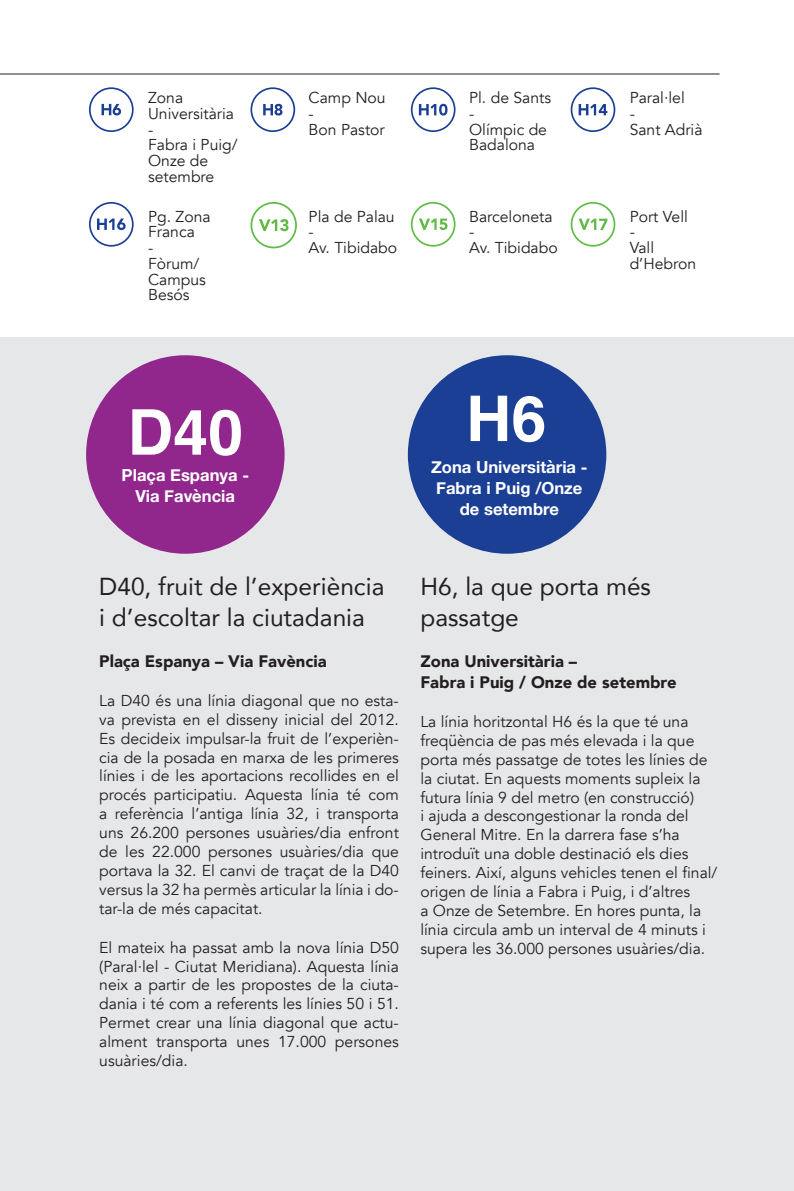
<style>
.page{position:relative;width:794px;height:1191px;background:#fff}
.page>*{position:absolute;margin:0;border:0;box-sizing:border-box;transform-origin:0 0}
.t1{font:700 63px "Helvetica";color:#fff}
.t2{font:24.5px/31.5px "Avenir";color:#231f20}
.t3{font:700 16.62px/21px "Helvetica Neue";color:#fff;text-align:center}
.t4{font:900 16.62px/21px "Avenir";color:#231f20}
.t5{font:15.75px/18.9px "Avenir";color:#231f20}
</style>
<div class="page">
<svg style="left:89px;top:87px;width:45px;height:45px"></svg>
<svg style="left:250px;top:87px;width:45px;height:45px"></svg>
<svg style="left:411px;top:87px;width:44px;height:45px"></svg>
<svg style="left:570px;top:87px;width:45px;height:45px"></svg>
<svg style="left:89px;top:202px;width:45px;height:45px"></svg>
<div style="left:0;top:337px;width:794px;height:854px;background:#e6e7e9"></div>
<svg style="left:250px;top:202px;width:47px;height:46px"></svg>
<svg style="left:411px;top:202px;width:44px;height:45px"></svg>
<svg style="left:570px;top:202px;width:45px;height:45px"></svg>
<div style="left:86px;top:355px;width:199px;height:199px;background:#91268d;border-radius:50%"></div>
<div style="left:408px;top:355px;width:198px;height:199px;background:#1b3f94;border-radius:50%"></div>
<hr style="left:0;top:74px;width:719px;height:1px;background:#231f20">
<p class="t5" style="left:148px;top:90px;width:91px;line-height:15.8px">Zona<br>Universitària -<br>Fabra i Puig/<br>Onze de setembre</p>
<p class="t5" style="left:309px;top:90px;width:79px;line-height:15.8px">Camp Nou -<br>Bon Pastor</p>
<p class="t5" style="left:469px;top:90px;width:83px;line-height:15.8px">Pl. de Sants -<br>Olímpic de<br>Badalona</p>
<p class="t5" style="left:629px;top:90px;width:74px;line-height:15.8px">Paral·lel<br>-<br>Sant Adrià</p>
<p class="t5" style="left:148px;top:209px;width:64px;line-height:15.8px">Pg. Zona<br>Franca<br>-<br>Fòrum/<br>Campus<br>Besós</p>
<p class="t5" style="left:309px;top:208px;width:90px;line-height:15.8px">Pla de Palau -<br>Av. Tibidabo</p>
<p class="t5" style="left:469px;top:209px;width:90px;line-height:15.8px">Barceloneta -<br>Av. Tibidabo</p>
<p class="t5" style="left:629px;top:209px;width:68px;line-height:15.8px">Port Vell -<br>Vall d’Hebron</p>
<h1 class="t1" style="left:128px;top:381px;width:117px">D40</h1>
<p class="t3" style="left:122px;top:464px;width:129px">Plaça Espanya -<br>Via Favència</p>
<h1 class="t1" style="left:466px;top:368px;width:82px">H6</h1>
<p class="t3" style="left:431px;top:457px;width:158px">Zona Universitària -<br>Fabra i Puig /Onze de setembre</p>
<h2 class="t2" style="left:99px;top:570px;width:287px">D40, fruit de l’experiència i d’escoltar la ciutadania</h2>
<p class="t4" style="left:99px;top:650px;width:229px">Plaça Espanya – Via Favència</p>
<p class="t5" style="left:99px;top:691px;width:301px;text-align:justify">La D40 és una línia diagonal que no esta&shy;va prevista en el disseny inicial del 2012.<br>Es decideix impulsar-la fruit de l’experièn&shy;cia de la posada en marxa de les primeres línies i de les aportacions recollides en el procés participatiu. Aquesta línia té com a referència l’antiga línia 32, i transporta uns 26.200 persones usuàries/dia enfront de les 22.000 persones usuàries/dia que portava la 32. El canvi de traçat de la D40 versus la 32 ha permès articular la línia i do&shy;tar-la de més capacitat.</p>
<p class="t5" style="left:99px;top:938px;width:301px;text-align:justify">El mateix ha passat amb la nova línia D50 (Paral·lel - Ciutat Meridiana). Aquesta línia neix a partir de les propostes de la ciuta&shy;dania i té com a referents les línies 50 i 51.<br>Permet crear una línia diagonal que actu&shy;alment transporta unes 17.000 persones usuàries/dia.</p>
<h2 class="t2" style="left:420px;top:570px;width:232px">H6, la que porta més passatge</h2>
<p class="t4" style="left:420px;top:650px;width:258px">Zona Universitària –<br>Fabra i Puig / Onze de setembre</p>
<p class="t5" style="left:420px;top:712px;width:298px">La línia horitzontal H6 és la que té una freqüència de pas més elevada i la que porta més passatge de totes les línies de la ciutat. En aquests moments supleix la futura línia 9 del metro (en construcció)<br>i ajuda a descongestionar la ronda del General Mitre. En la darrera fase s’ha introduït una doble destinació els dies feiners. Així, alguns vehicles tenen el final/ origen de línia a Fabra i Puig, i d’altres<br>a Onze de Setembre. En hores punta, la línia circula amb un interval de 4 minuts i supera les 36.000 persones usuàries/dia.</p>
</div>
